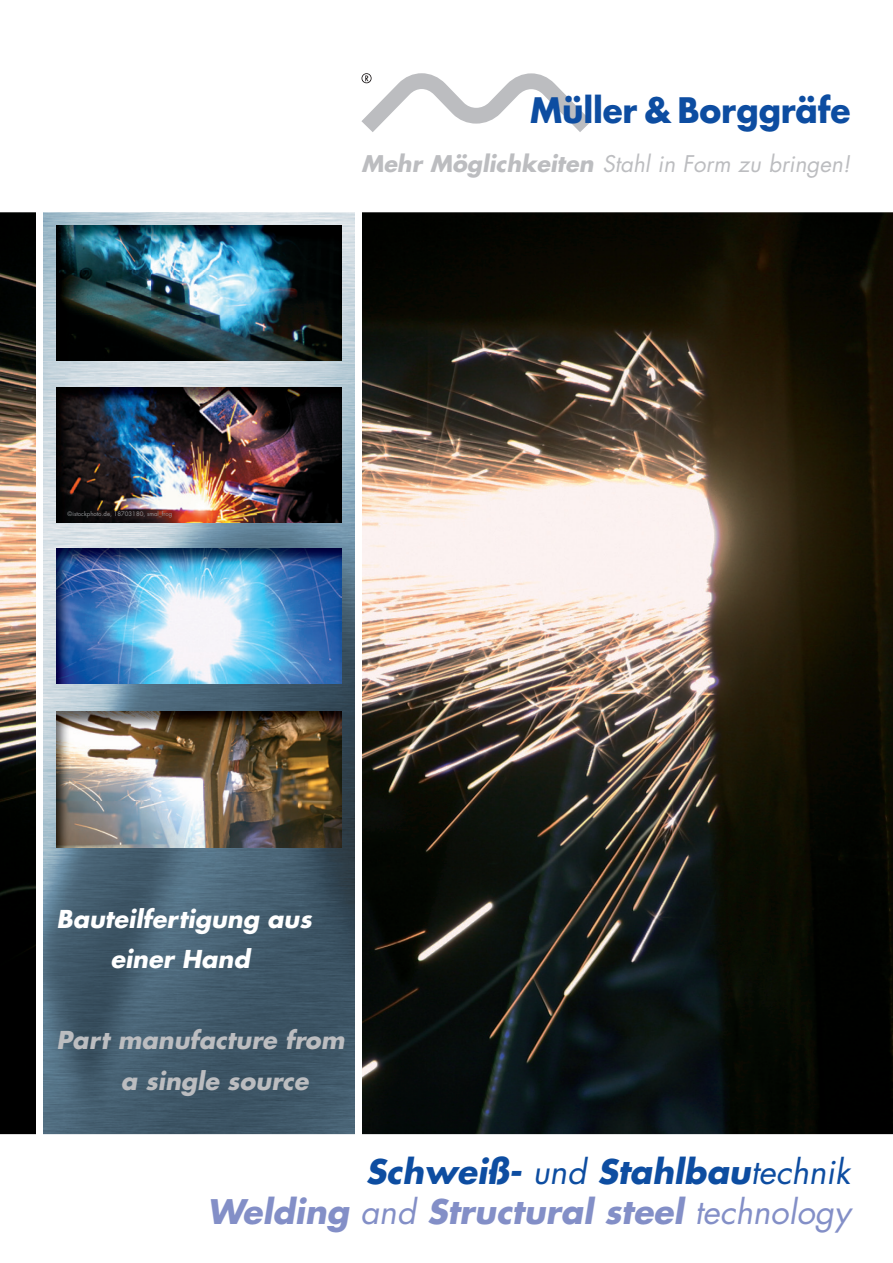
<style>
.page{position:relative;width:893px;height:1263px;background:#fff}
.page>*{position:absolute;margin:0;border:0;box-sizing:border-box;transform-origin:0 0}
.t1{font:700 34.2px "Futura";letter-spacing:-.005em;color:#0d4da1;scale:.96 1}
.t2{font:italic 700 33px "Futura";color:#838fc7}
.t3{font:italic 700 33px "Futura";color:#0d4da1}
.t4{font:italic 700 24px/40.5px "Futura";color:#bcbdc0}
.t5{font:italic 700 24px/40.5px "Futura";color:#fff;text-align:center}
.t6{font:italic 22.35px "Futura";color:#bcbdc0}
.t7{font:6px "Futura";color:#939598}
.s1{font-weight:700}
.s2{font-weight:400}
</style>
<div class="page">
<img style="left:0;top:212px;width:893px;height:922px">
<svg style="left:361px;top:73px;width:230px;height:59px"></svg>
<img style="left:43px;top:212px;width:312px;height:922px">
<img style="left:56px;top:226px;width:286px;height:135px">
<img style="left:57px;top:388px;width:284px;height:135px">
<img style="left:57px;top:549px;width:284px;height:135px">
<img style="left:56px;top:712px;width:286px;height:135px">
<div style="left:355px;top:199px;width:6px;height:948px;background:#fff"></div>
<div style="left:37px;top:199px;width:6px;height:948px;background:#fff"></div>
<h1 class="t1" style="left:530px;top:86px;width:335px">Müller &amp; Borggräfe</h1>
<p class="t7" style="left:68px;top:509px;width:106px">©istockphoto.de, 18703180, smal_frog</p>
<p class="t6" style="left:361px;top:148px;width:491px"><span class="s1">Mehr Möglichkeiten</span> Stahl in Form zu bringen!</p>
<p class="t5" style="left:56px;top:898px;width:257px">Bauteilfertigung aus einer Hand</p>
<p class="t4" style="left:121px;top:1019px;width:225px;text-indent:-64px">Part manufacture from a single source</p>
<h2 class="t3" style="left:366px;top:1149px;width:486px">Schweiß- <span class="s2">und</span> Stahlbau<span class="s2">technik</span></h2>
<h2 class="t2" style="left:207px;top:1188px;width:645px">Welding <span class="s2">and</span> Structural steel <span class="s2">technology</span></h2>
</div>
